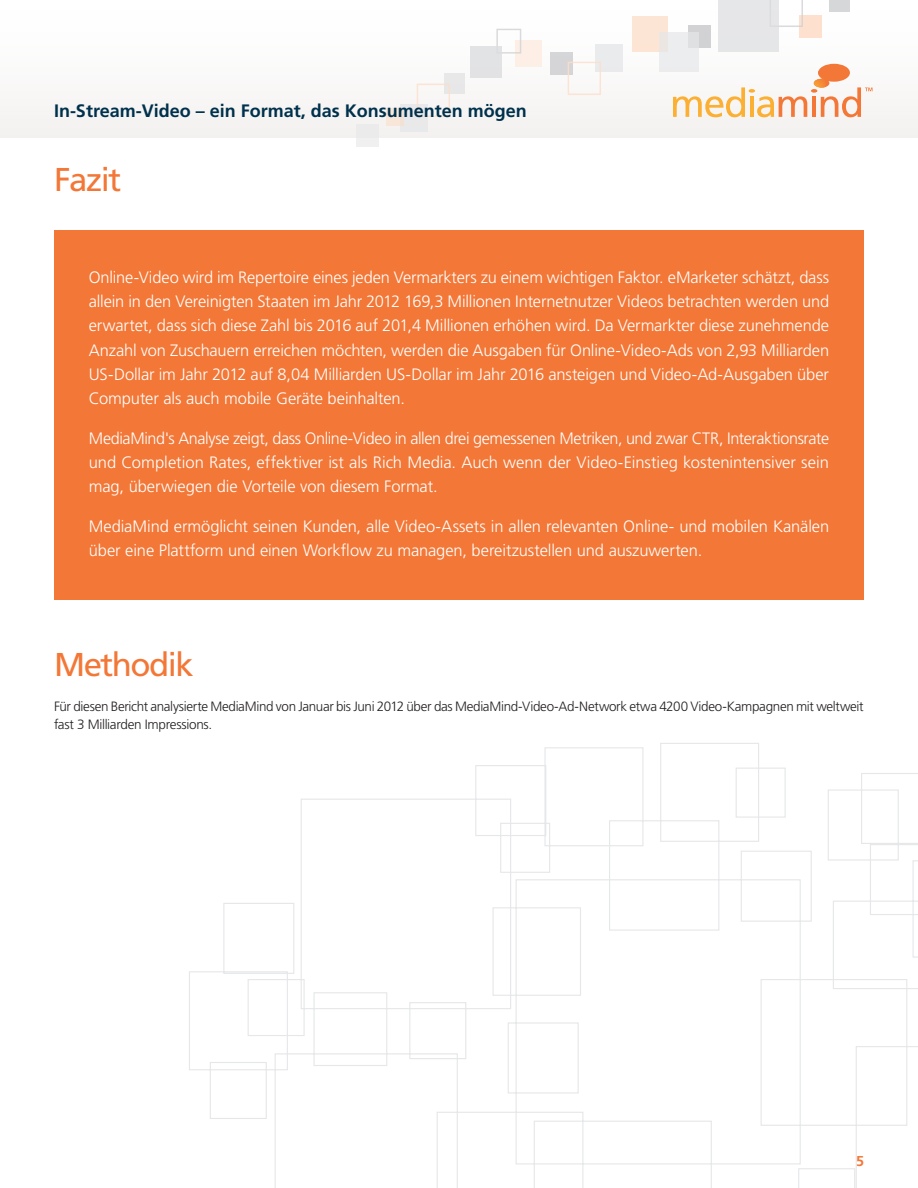
<style>
.page{position:relative;width:918px;height:1188px;background:#fff}
.page>*{position:absolute;margin:0;border:0;box-sizing:border-box;transform-origin:0 0}
.t1{font:33px "Frutiger LT Std";letter-spacing:-.045em;color:#f37736}
.t2{font:700 18px "Frutiger LT Std";color:#00314c}
.t3{font:300 16.5px/24.2px "Frutiger LT Std";letter-spacing:-.005em;color:#fff;text-align:justify}
.t4{font:700 14.25px "Frutiger LT Std";color:#f37736}
.t5{font:300 13.5px/18px "Frutiger LT Std";letter-spacing:-.025em;color:#231f20}
</style>
<div class="page">
<svg style="left:189px;top:743px;width:729px;height:445px"></svg>
<div style="left:0;top:0;width:918px;height:137px;background:#fbfafa"></div>
<div style="left:632px;top:16px;width:36px;height:36px;background:#fde5d5"></div>
<div style="left:515px;top:41px;width:27px;height:26px;background:#fdefe5"></div>
<div style="left:596px;top:45px;width:27px;height:27px;background:#e6e7e9"></div>
<div style="left:400px;top:105px;width:27px;height:27px;background:#e6e7e9"></div>
<div style="left:551px;top:52px;width:22px;height:22px;background:#d5d5d7"></div>
<div style="left:356px;top:124px;width:22px;height:22px;background:#e6e7e9"></div>
<div style="left:386px;top:108px;width:17px;height:17px;background:#f9e6da"></div>
<div style="left:829px;top:0;width:21px;height:11px;background:#d6d7d9"></div>
<div style="left:689px;top:25px;width:22px;height:23px;background:#d2d2d4"></div>
<div style="left:444px;top:73px;width:20px;height:21px;background:#e8e7e9"></div>
<div style="left:799px;top:15px;width:23px;height:22px;background:#fde0cd"></div>
<svg style="left:779px;top:0;width:24px;height:27px"></svg>
<div style="left:496px;top:29px;width:25px;height:25px;border:2px solid #d1d2d4"></div>
<div style="left:568px;top:62px;width:33px;height:33px;border:2px solid #fddfcb"></div>
<div style="left:417px;top:84px;width:33px;height:33px;border:2px solid #fddfcb"></div>
<div style="left:659px;top:32px;width:40px;height:40px;background:#e6e7e9"></div>
<div style="left:470px;top:46px;width:32px;height:32px;background:#dcdddf"></div>
<div style="left:719px;top:0;width:60px;height:52px;background:#e6e6e8"></div>
<svg style="left:673px;top:64px;width:200px;height:53px"></svg>
<div style="left:54px;top:230px;width:810px;height:370px;background:#f37736"></div>
<p class="t2" style="left:54px;top:101px;width:474px">In-Stream-Video – ein Format, das Konsumenten mögen</p>
<h1 class="t1" style="left:54px;top:161px;width:69px">Fazit</h1>
<p class="t3" style="left:89px;top:266px;width:742px">Online-Video wird im Repertoire eines jeden Vermarkters zu einem wichtigen Faktor. eMarketer schätzt, dass allein in den Vereinigten Staaten im Jahr 2012 169,3 Millionen Internetnutzer Videos betrachten werden und erwartet, dass sich diese Zahl bis 2016 auf 201,4 Millionen erhöhen wird. Da Vermarkter diese zunehmende Anzahl von Zuschauern erreichen möchten, werden die Ausgaben für Online-Video-Ads von 2,93 Milliarden US-Dollar im Jahr 2012 auf 8,04 Milliarden US-Dollar im Jahr 2016 ansteigen und Video-Ad-Ausgaben über Computer als auch mobile Geräte beinhalten.</p>
<p class="t3" style="left:89px;top:426px;width:742px">MediaMind s' Analyse zeigt, dass Online-Video in allen drei gemessenen Metriken, und zwar CTR, Interaktionsrate und Completion Rates, effektiver ist als Rich Media. Auch wenn der Video-Einstieg kostenintensiver sein mag, überwiegen die Vorteile von diesem Format.</p>
<p class="t3" style="left:89px;top:515px;width:742px">MediaMind ermöglicht seinen Kunden, alle Video-Assets in allen relevanten Online- und mobilen Kanälen über eine Plattform und einen Workflow zu managen, bereitzustellen und auszuwerten.</p>
<h1 class="t1" style="left:54px;top:645px;width:141px">Methodik</h1>
<p class="t5" style="left:54px;top:698px;width:811px">Für diesen Bericht analysierte MediaMind von Januar bis Juni 2012 über das MediaMind-Video-Ad-Network etwa 4200 Video-Kampagnen mit weltweit fast 3 Milliarden Impressions.</p>
<p class="t4" style="left:856px;top:1153px;width:9px">5</p>
</div>
